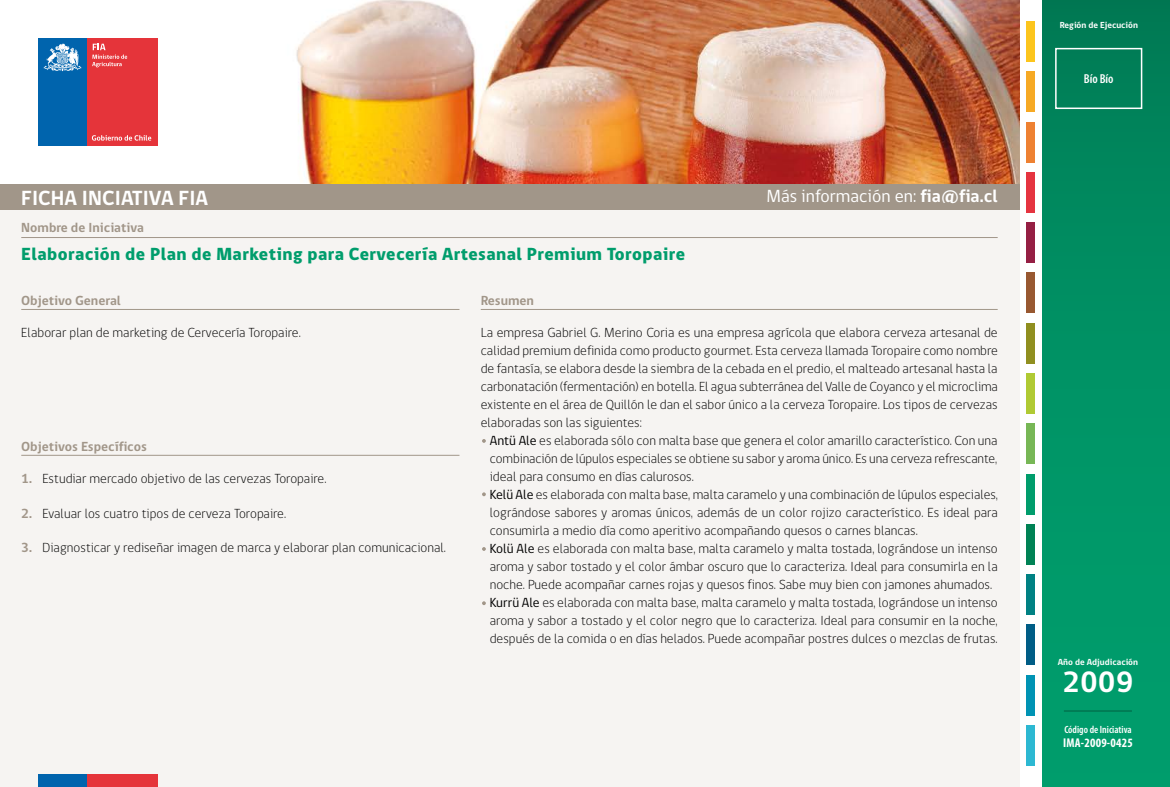
<style>
.page{position:relative;width:1170px;height:787px;background:#fff}
.page>*{position:absolute;margin:0;border:0;box-sizing:border-box;transform-origin:0 0}
.t1{font:700 30px "gob CL";color:#fff}
.t2{font:700 21px "gob CL";letter-spacing:.005em;color:#fff}
.t3{font:800 18px "gob CL";letter-spacing:.025em;color:#009d6c}
.t4{font:18px "gob CL";letter-spacing:.005em;color:#fff}
.t5{font:300 13.5px/18px "gob CL";letter-spacing:.005em;color:#000;text-align:justify}
.t6{font:700 13.5px "gob CL";letter-spacing:.005em;color:#a19689}
.t7{font:600 condensed 13.05px "Myriad Pro";color:#fff}
.t8{font:700 condensed 12.75px "Myriad Pro";letter-spacing:.015em;color:#fff}
.t9{font:600 condensed 10.5px "Myriad Pro";color:#fff}
.t10{font:700 9px "gob CL";letter-spacing:.005em;color:#fff}
.s1{font-weight:700}
.s2{font-weight:700;color:#a19689}
.s3{font-weight:400}
</style>
<div class="page">
<div style="left:0;top:0;width:1019px;height:787px;background:#f6f4f2"></div>
<img style="left:0;top:0;width:1019px;height:184px">
<div style="left:0;top:184px;width:1019px;height:25px;background:#a19689"></div>
<div style="left:1026px;top:273px;width:8px;height:40px;background:#985831"></div>
<div style="left:1026px;top:725px;width:8px;height:40px;background:#2db8d2"></div>
<div style="left:1026px;top:474px;width:8px;height:40px;background:#009d6c"></div>
<div style="left:1026px;top:222px;width:8px;height:41px;background:#951f44"></div>
<div style="left:1026px;top:675px;width:8px;height:40px;background:#0093b4"></div>
<div style="left:1026px;top:423px;width:8px;height:41px;background:#77b756"></div>
<div style="left:1026px;top:172px;width:8px;height:40px;background:#e53440"></div>
<div style="left:1026px;top:624px;width:8px;height:41px;background:#005d86"></div>
<div style="left:1026px;top:373px;width:8px;height:41px;background:#b0ca34"></div>
<div style="left:1026px;top:122px;width:8px;height:40px;background:#ee8132"></div>
<div style="left:1026px;top:574px;width:8px;height:41px;background:#008183"></div>
<div style="left:1026px;top:323px;width:8px;height:40px;background:#908f20"></div>
<div style="left:1026px;top:72px;width:8px;height:40px;background:#f6a924"></div>
<div style="left:1026px;top:524px;width:8px;height:40px;background:#008255"></div>
<div style="left:1026px;top:21px;width:8px;height:41px;background:#fcc51d"></div>
<div style="left:38px;top:38px;width:49px;height:108px;background:#0064ad"></div>
<div style="left:87px;top:38px;width:70px;height:108px;background:#e5343a"></div>
<svg style="left:44px;top:43px;width:37px;height:28px"></svg>
<svg style="left:92px;top:44px;width:35px;height:23px"></svg>
<svg style="left:92px;top:135px;width:59px;height:6px"></svg>
<div style="left:38px;top:774px;width:49px;height:13px;background:#0064ad"></div>
<div style="left:87px;top:774px;width:70px;height:13px;background:#e5343a"></div>
<div style="left:1042px;top:0;width:127px;height:787px;background:linear-gradient(to bottom,#017f57,#00a26f)"></div>
<hr style="left:21px;top:237px;width:976px;height:1px;background:#a19689">
<hr style="left:21px;top:309px;width:438px;height:1px;background:#a19689">
<hr style="left:21px;top:455px;width:438px;height:1px;background:#a19689">
<hr style="left:480px;top:309px;width:517px;height:1px;background:#a19689">
<svg style="left:482px;top:439px;width:4px;height:4px"></svg>
<svg style="left:482px;top:492px;width:4px;height:4px"></svg>
<svg style="left:482px;top:547px;width:4px;height:4px"></svg>
<svg style="left:482px;top:601px;width:4px;height:4px"></svg>
<div style="left:1054px;top:48px;width:88px;height:61px;border:2px solid #fff"></div>
<hr style="left:1063px;top:710px;width:68px;height:1px;background:#9c9e9f">
<h2 class="t2" style="left:21px;top:183px;width:188px">FICHA INCIATIVA FIA</h2>
<p class="t6" style="left:21px;top:219px;width:124px">Nombre de Iniciativa</p>
<h3 class="t3" style="left:21px;top:242px;width:665px">Elaboración de Plan de Marketing para Cervecería Artesanal Premium Toropaire</h3>
<p class="t6" style="left:21px;top:291px;width:101px">Objetivo General</p>
<p class="t6" style="left:480px;top:291px;width:55px">Resumen</p>
<h3 class="t4" style="left:766px;top:184px;width:233px">Más información en: <span class="s1">fia@fia.cl</span></h3>
<p class="t5" style="left:21px;top:324px;width:281px">Elaborar plan de marketing de Cervecería Toropaire.</p>
<p class="t6" style="left:21px;top:437px;width:127px">Objetivos Específicos</p>
<p class="t5" style="left:21px;top:470px;width:307px"><span class="s2">1.</span> Estudiar mercado objetivo de las cervezas Toropaire.</p>
<p class="t5" style="left:21px;top:504px;width:266px"><span class="s2">2.</span> Evaluar los cuatro tipos de cerveza Toropaire.</p>
<p class="t5" style="left:21px;top:539px;width:426px"><span class="s2">3.</span> Diagnosticar y rediseñar imagen de marca y elaborar plan comunicacional.</p>
<p class="t5" style="left:480px;top:324px;width:518px">La empresa Gabriel G. Merino Coria es una empresa agrícola que elabora cerveza artesanal de calidad premium definida como producto gourmet. Esta cerveza llamada Toropaire como nombre de fantasía, se elabora desde la siembra de la cebada en el predio, el malteado artesanal hasta la carbonatación (fermentación) en botella. El agua subterránea del Valle de Coyanco y el microclima existente en el área de Quillón le dan el sabor único a la cerveza Toropaire. Los tipos de cervezas elaboradas son las siguientes:</p>
<p class="t5" style="left:489px;top:432px;width:510px;text-align:left"><span class="s3">Antü Ale</span> es elaborada sólo con malta base que genera el color amarillo característico. Con una combinación de lúpulos especiales se obtiene su sabor y aroma único. Es una cerveza refrescante, ideal para consumo en días calurosos.<br><span class="s3">Kelü Ale</span> es elaborada con malta base, malta caramelo y una combinación de lúpulos especiales, lográndose sabores y aromas únicos, además de un color rojizo característico. Es ideal para consumirla a medio día como aperitivo acompañando quesos o carnes blancas.<br><span class="s3">Kolü Ale</span> es elaborada con malta base, malta caramelo y malta tostada, lográndose un intenso aroma y sabor tostado y el color ámbar oscuro que lo caracteriza. Ideal para consumirla en la noche. Puede acompañar carnes rojas y quesos finos. Sabe muy bien con jamones ahumados.<br><span class="s3">Kurrü Ale</span> es elaborada con malta base, malta caramelo y malta tostada, lográndose un intenso aroma y sabor a tostado y el color negro que lo caracteriza. Ideal para consumir en la noche, después de la comida o en días helados. Puede acompañar postres dulces o mezclas de frutas.</p>
<p class="t10" style="left:1059px;top:19px;width:80px">Región de Ejecución</p>
<p class="t7" style="left:1083px;top:71px;width:31px">Bío Bío</p>
<p class="t10" style="left:1057px;top:655px;width:82px">Año de Adjudicación</p>
<h1 class="t1" style="left:1062px;top:661px;width:72px">2009</h1>
<p class="t9" style="left:1064px;top:724px;width:69px">Código de Iniciativa</p>
<p class="t8" style="left:1063px;top:735px;width:71px">IMA-2009-0425</p>
</div>
